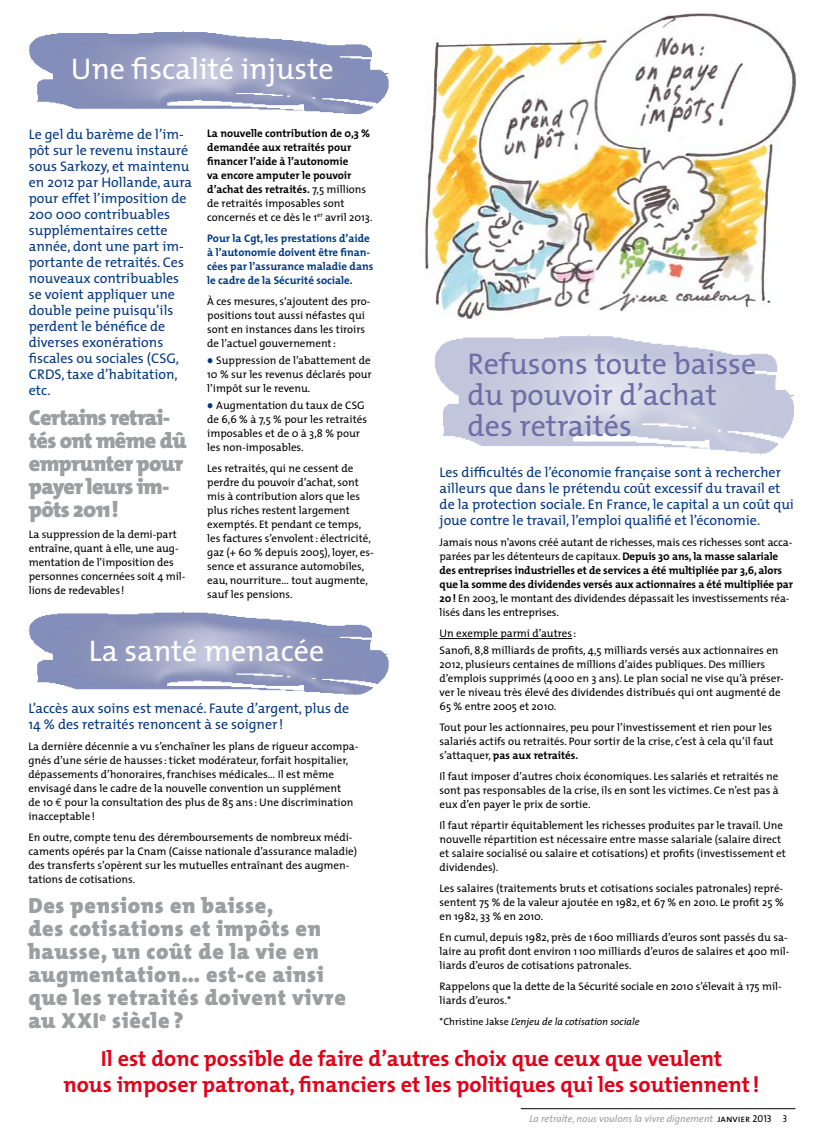
<style>
.page{position:relative;width:823px;height:1134px;background:#fff}
.page>*{position:absolute;margin:0;border:0;box-sizing:border-box;transform-origin:0 0}
.t1{font:30px/31px "The Mix";color:#6e6ea6}
.t2{font:30px "The Mix";color:#fff}
.t3{font:900 22px/23px "The Mix";letter-spacing:.03em;color:#9c9e9f}
.t4{font:700 22px/26.4px "The Mix";color:#e2001a;text-align:center}
.t5{font:900 22px/23px "The Mix";letter-spacing:-.03em;color:#9c9e9f}
.t6{font:14px/16px "The Mix";color:#003882}
.t7{font:11px/14px "The Mix";color:#000}
.t8{font:700 11px/14px "The Mix";color:#000}
.t9{font:700 11px/14px "The Mix";color:#003882}
.t10{font:italic 10px "The Sans";color:#9c9e9f}
.t11{font:italic 10px "The Mix";color:#000}
.s1{font-weight:400}
.s2{color:#003882}
.s3{font-family:"Euro Mono"}
.s4{font-weight:700}
.s5{font-style:normal}
.s6{font-family:"The Sans Caps";font-style:normal;color:#000}
</style>
<div class="page">
<img style="left:28px;top:31px;width:344px;height:38px">
<img style="left:37px;top:69px;width:352px;height:46px">
<hr style="left:12px;top:70px;width:34px;height:2px;background:#fff">
<img style="left:28px;top:611px;width:344px;height:38px">
<img style="left:37px;top:649px;width:352px;height:47px">
<hr style="left:12px;top:651px;width:32px;height:2px;background:#fff">
<img style="left:434px;top:335px;width:343px;height:54px">
<img style="left:443px;top:389px;width:351px;height:66px">
<hr style="left:417px;top:391px;width:34px;height:2px;background:#fff">
<hr style="left:439px;top:638px;width:133px;height:1px;background:#000">
<hr style="left:520px;top:1108px;width:274px;height:1px;background:#000">
<img style="left:424px;top:13px;width:370px;height:306px">
<h1 class="t2" style="left:71px;top:44px;width:264px">Une fiscalité injuste</h1>
<p class="t6" style="left:29px;top:126px;width:164px">Le gel du barème de l’im&shy;pôt sur le revenu instauré sous Sarkozy, et maintenu en 2012 par Hollande, aura pour effet l’imposition de<br>200 000 contribuables supplémentaires cette année, dont une part im&shy;portante de retraités. Ces nouveaux contribuables se voient appliquer une double peine puisqu’ils perdent le bénéfice de diverses exonérations fiscales ou sociales (CSG,<br>CRDS, taxe d’habitation, etc.</p>
<h2 class="t5" style="left:29px;top:406px;width:159px">Certains retrai&shy;tés ont même dû emprunter pour payer leurs im&shy;pôts 2011!</h2>
<p class="t7" style="left:29px;top:527px;width:158px">La suppression de la demi-part entraîne, quant à elle, une aug&shy;mentation de l’imposition des personnes concernées soit 4 mil&shy;lions de redevables !</p>
<p class="t8" style="left:207px;top:126px;width:167px">La nouvelle contribution de 0,3 % demandée aux retraités pour financer l’aide à l’autonomie<br>va encore amputer le pouvoir d’achat des retraités. <span class="s1">7,5 millions de retraités imposables sont concernés et ce dès le 1</span><sup>er</sup> <span class="s1">avril 2013.</span></p>
<p class="t9" style="left:207px;top:231px;width:167px">Pour la Cgt, les prestations d’aide à l’autonomie doivent être finan&shy;cées par l’assurance maladie dans le cadre de la Sécurité sociale.</p>
<p class="t7" style="left:207px;top:294px;width:165px">À ces mesures, s‘ajoutent des pro&shy;positions tout aussi néfastes qui sont en instances dans les tiroirs de l’actuel gouvernement:</p>
<p class="t7" style="left:207px;top:353px;width:166px;text-align:justify"><span class="s2">●</span> Suppression de l’abattement de 10 % sur les revenus déclarés pour l’impôt sur le revenu.</p>
<p class="t7" style="left:207px;top:398px;width:161px"><span class="s2">●</span> Augmentation du taux de CSG de 6,6 % à 7,5 % pour les retraités imposables et de 0 à 3,8 % pour les non-imposables.</p>
<p class="t7" style="left:207px;top:461px;width:168px">Les retraités, qui ne cessent de perdre du pouvoir d’achat, sont mis à contribution alors que les plus riches restent largement exemptés. Et pendant ce temps, les factures s’envolent: électricité, gaz (+ 60 % depuis 2005), loyer, es&shy;sence et assurance automobiles, eau, nourriture… tout augmente, sauf les pensions.</p>
<h1 class="t2" style="left:89px;top:626px;width:237px">La santé menacée</h1>
<p class="t6" style="left:28px;top:700px;width:322px">L’accès aux soins est menacé. Faute d’argent, plus de<br>14 % des retraités renoncent à se soigner!</p>
<p class="t7" style="left:28px;top:739px;width:331px">La dernière décennie a vu s’enchaîner les plans de rigueur accompa&shy;gnés d’une série de hausses : ticket modérateur, forfait hospitalier, dépassements d’honoraires, franchises médicales… Il est même envisagé dans le cadre de la nouvelle convention un supplément<br>de 10 <span class="s3">€</span> pour la consultation des plus de 85 ans : Une discrimination inacceptable!</p>
<p class="t7" style="left:28px;top:830px;width:330px">En outre, compte tenu des déremboursements de nombreux médi&shy;caments opérés par la Cnam (Caisse nationale d’assurance maladie) des transferts s’opèrent sur les mutuelles entraînant des augmen&shy;tations de cotisations.</p>
<h2 class="t3" style="left:28px;top:894px;width:319px">Des pensions en baisse,<br>des cotisations et impôts en hausse, un coût de la vie en augmentation… est-ce ainsi que les retraités doivent vivre au XXI<sup>e</sup> siècle ?</h2>
<h1 class="t1" style="left:467px;top:347px;width:290px">Refusons toute baisse du pouvoir d’achat des retraités</h1>
<p class="t6" style="left:439px;top:464px;width:355px">Les difficultés de l’économie française sont à rechercher ailleurs que dans le prétendu coût excessif du travail et de la protection sociale. En France, le capital a un coût qui joue contre le travail, l’emploi qualifié et l’économie.</p>
<p class="t7" style="left:439px;top:535px;width:355px">Jamais nous n’avons créé autant de richesses, mais ces richesses sont acca&shy;parées par les détenteurs de capitaux. <span class="s4">Depuis 30 ans, la masse salariale des entreprises industrielles et de services a été multipliée par 3,6, alors que la somme des dividendes versés aux actionnaires a été multipliée par 20!</span> En 2003, le montant des dividendes dépassait les investissements réa&shy;lisés dans les entreprises.</p>
<p class="t7" style="left:439px;top:624px;width:340px;line-height:16.8px">Un exemple parmi d’autres :<br>Sanofi, 8,8 milliards de profits, 4,5 milliards versés aux actionnaires en</p>
<p class="t7" style="left:439px;top:657px;width:345px">2012, plusieurs centaines de millions d’aides publiques. Des milliers d’emplois supprimés (4000 en 3 ans). Le plan social ne vise qu’à préser&shy;ver le niveau très élevé des dividendes distribués qui ont augmenté de 65 % entre 2005 et 2010.</p>
<p class="t7" style="left:439px;top:720px;width:335px">Tout pour les actionnaires, peu pour l’investissement et rien pour les salariés actifs ou retraités. Pour sortir de la crise, c’est à cela qu’il faut s’attaquer, <span class="s4">pas aux retraités.</span></p>
<p class="t7" style="left:439px;top:769px;width:340px;text-align:justify">Il faut imposer d’autres choix économiques. Les salariés et retraités ne sont pas responsables de la crise, ils en sont les victimes. Ce n’est pas à eux d’en payer le prix de sortie.</p>
<p class="t7" style="left:439px;top:818px;width:347px">Il faut répartir équitablement les richesses produites par le travail. Une nouvelle répartition est nécessaire entre masse salariale (salaire direct et salaire socialisé ou salaire et cotisations) et profits (investissement et dividendes).</p>
<p class="t7" style="left:439px;top:881px;width:345px;text-align:justify">Les salaires (traitements bruts et cotisations sociales patronales) repré&shy;sentent 75 % de la valeur ajoutée en 1982, et 67 % en 2010. Le profit 25 % en 1982, 33 % en 2010.</p>
<p class="t7" style="left:439px;top:930px;width:351px">En cumul, depuis 1982, près de 1600 milliards d’euros sont passés du sa&shy;laire au profit dont environ 1100 milliards d’euros de salaires et 400 mil&shy;liards d’euros de cotisations patronales.</p>
<p class="t7" style="left:439px;top:979px;width:343px">Rappelons que la dette de la Sécurité sociale en 2010 s’élevait à 175 mil&shy;liards d’euros.*</p>
<p class="t11" style="left:439px;top:1014px;width:201px"><span class="s5">*Christine Jakse</span> L’enjeu de la cotisation sociale</p>
<h2 class="t4" style="left:63px;top:1045px;width:697px">Il est donc possible de faire d’autres choix que ceux que veulent<br>nous imposer patronat, financiers et les politiques qui les soutiennent!</h2>
<p class="t10" style="left:529px;top:1110px;width:259px">La retraite, nous voulons la vivre dignement <span class="s6">janvier 2013 3</span></p>
</div>
